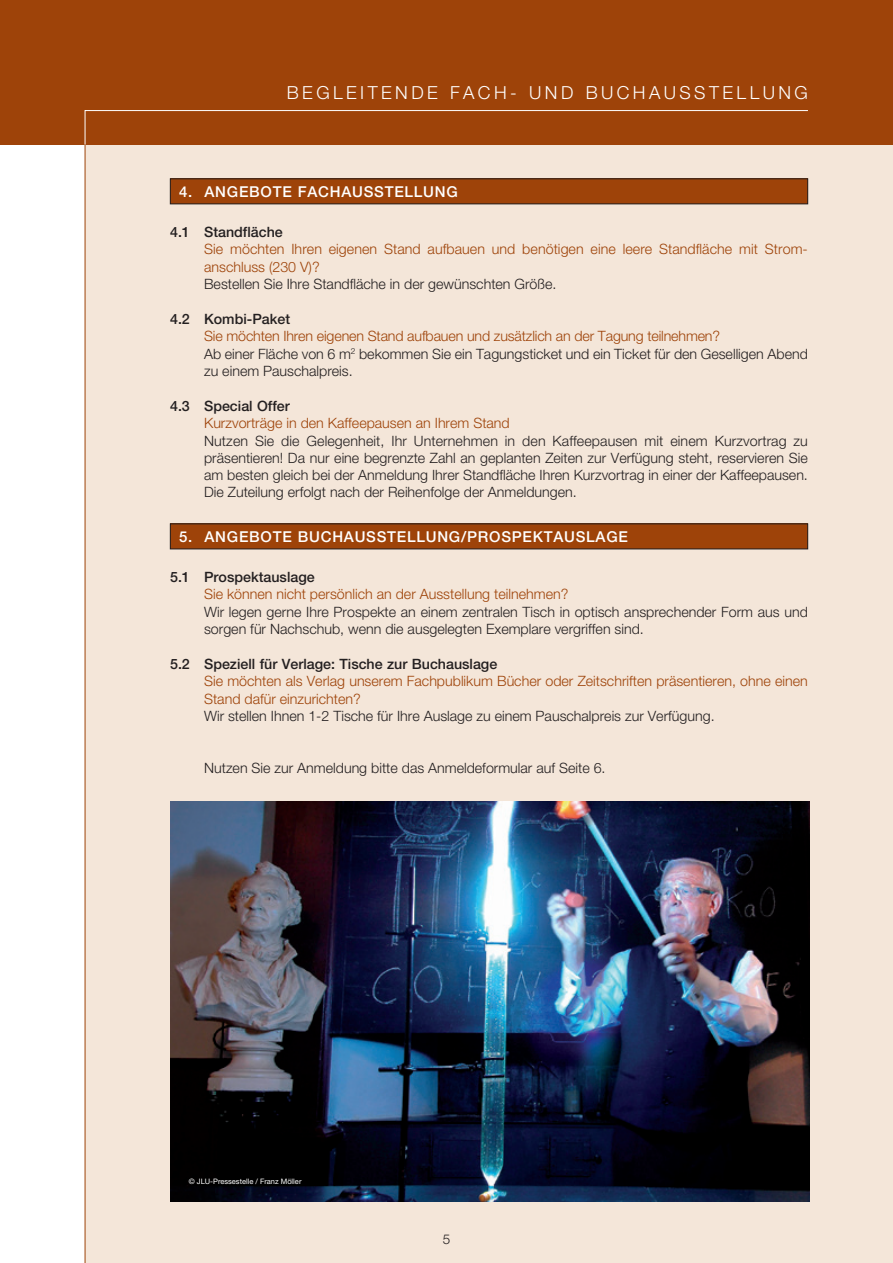
<style>
.page{position:relative;width:893px;height:1263px;background:#fff}
.page>*{position:absolute;margin:0;border:0;box-sizing:border-box;transform-origin:0 0}
.t1{font:300 18px "Helvetica Neue";letter-spacing:.19em;color:#fff}
.t2{font:500 15px "Helvetica Neue";letter-spacing:.05em;color:#fff}
.t3{font:300 14.25px/17.2px "Helvetica Neue";color:#231f20}
.t4{font:300 14.25px/17.2px "Helvetica Neue";color:#9e4309}
.t5{font:500 14.25px "Helvetica Neue";color:#231f20}
.t6{font:300 13.5px "Helvetica Neue";color:#231f20}
.t7{font:7.5px "Helvetica Neue";color:#fff}
.s1{color:#9e4309}
</style>
<div class="page">
<div style="left:0;top:0;width:18px;height:145px;background:#9e4309"></div>
<div style="left:85px;top:129px;width:808px;height:1134px;background:#f4e6d9"></div>
<div style="left:2px;top:0;width:891px;height:145px;background:#9e4309"></div>
<svg style="left:84px;top:144px;width:1px;height:1119px"></svg>
<svg style="left:85px;top:110px;width:723px;height:35px"></svg>
<div style="left:170px;top:179px;width:638px;height:25px;background:#9e4309"></div>
<div style="left:170px;top:179px;width:638px;height:25px;border:1px solid #231f20"></div>
<div style="left:170px;top:524px;width:638px;height:25px;background:#9e4309"></div>
<div style="left:170px;top:524px;width:638px;height:25px;border:1px solid #231f20"></div>
<img style="left:170px;top:801px;width:639px;height:400px">
<p class="t1" style="left:287px;top:82px;width:407px">Begl eit end e Fach- und Buchausst</p>
<p class="t1" style="left:722px;top:82px;width:84px">ell ung</p>
<p class="t2" style="left:179px;top:183px;width:236px">4. Angebote fachausstellu</p>
<p class="t2" style="left:435px;top:183px;width:24px">ng</p>
<p class="t5" style="left:170px;top:224px;width:114px">4.1 Standfläche</p>
<p class="t4" style="left:204px;top:240px;width:604px">Sie möchten Ihren eigenen Stand aufbauen und benötigen eine leere Standfläche mit Strom&shy;anschluss (230 V)?</p>
<p class="t3" style="left:204px;top:275px;width:354px">Bestellen Sie Ihre Standfläche in der gewünschten Größe.</p>
<p class="t5" style="left:170px;top:311px;width:122px">4.2 Kombi-Paket</p>
<p class="t3" style="left:204px;top:327px;width:605px"><span class="s1">Sie möchten Ihren eigenen Stand aufbauen und zusätzlich an der Tagung teilnehmen?<br></span>Ab einer Fläche von 6 m<sup>2</sup> bekommen Sie ein Tagungsticket und ein Ticket für den Geselligen Abend zu einem Pauschalpreis.</p>
<p class="t5" style="left:170px;top:398px;width:121px">4.3 Special Offer</p>
<p class="t4" style="left:204px;top:414px;width:307px">Kurzvorträge in den Kaffeepausen an Ihrem Stand</p>
<p class="t3" style="left:204px;top:432px;width:605px;text-align:justify">Nutzen Sie die Gelegenheit, Ihr Unternehmen in den Kaffeepausen mit einem Kurzvortrag zu präsentieren! Da nur eine begrenzte Zahl an geplanten Zeiten zur Verfügung steht, reservieren Sie am besten gleich bei der Anmeldung Ihrer Standfläche Ihren Kurzvortrag in einer der Kaffeepausen.<br>Die Zuteilung erfolgt nach der Reihenfolge der Anmeldungen.</p>
<p class="t2" style="left:179px;top:528px;width:26px">5. ANGEBOTE</p>
<p class="t2" style="left:298px;top:528px;width:35px">BUCHA</p>
<p class="t2" style="left:355px;top:528px;width:23px">USSTE</p>
<p class="t2" style="left:407px;top:528px;width:72px">LLUNG/PROSPEKTA</p>
<p class="t2" style="left:564px;top:528px;width:44px">USLAGE</p>
<p class="t5" style="left:170px;top:569px;width:146px">5.1 Prospektauslage</p>
<p class="t4" style="left:204px;top:585px;width:366px">Sie können nicht persönlich an der Ausstellung teilnehmen?</p>
<p class="t3" style="left:204px;top:603px;width:605px">Wir legen gerne Ihre Prospekte an einem zentralen Tisch in optisch ansprechender Form aus und sorgen für Nachschub, wenn die ausgelegten Exemplare vergriffen sind.</p>
<p class="t5" style="left:170px;top:656px;width:329px">5.2 Speziell für Verlage: Tische zur Buchauslage</p>
<p class="t4" style="left:204px;top:672px;width:605px">Sie möchten als Verlag unserem Fachpublikum Bücher oder Zeitschriften präsentieren, ohne einen<br>Stand dafür einzurichten?</p>
<p class="t3" style="left:204px;top:707px;width:512px">Wir stellen Ihnen 1-2 Tische für Ihre Auslage zu einem Pauschalpreis zur Verfügung.</p>
<p class="t3" style="left:204px;top:759px;width:403px">Nutzen Sie zur Anmeldung bitte das Anmeldeformular auf Seite 6.</p>
<p class="t7" style="left:189px;top:1177px;width:114px">© JLU-Pressestelle / Franz Möller</p>
<p class="t6" style="left:443px;top:1231px;width:9px">5</p>
</div>
